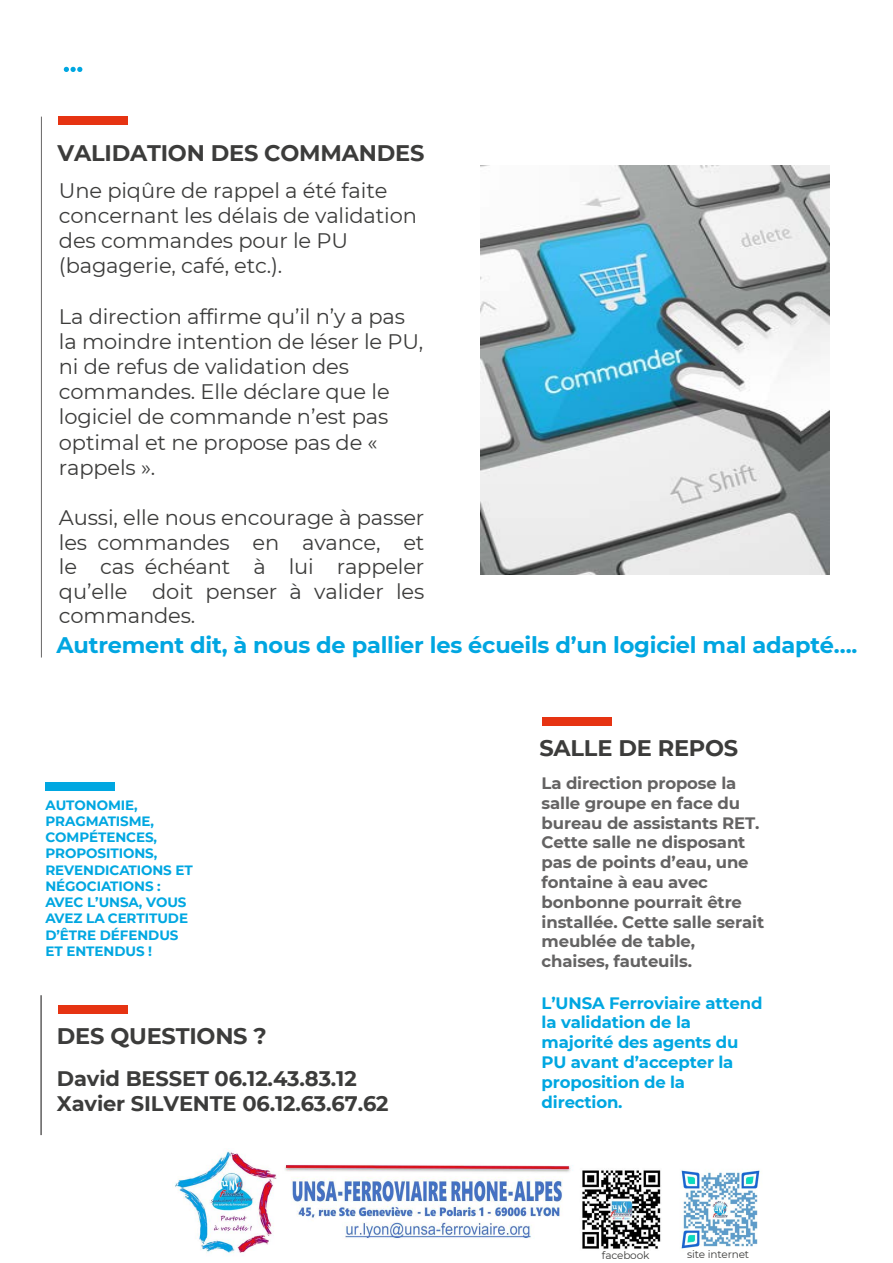
<style>
.page{position:relative;width:893px;height:1263px;background:#fff}
.page>*{position:absolute;margin:0;border:0;box-sizing:border-box;transform-origin:0 0}
.t1{font:700 22.5px "Montserrat";letter-spacing:-.01em;color:#00a6e1}
.t2{font:700 22.5px "Montserrat";letter-spacing:-.01em;color:#3c3c3b}
.t3{font:21px/25.2px "Montserrat";letter-spacing:-.005em;color:#3c3c3b}
.t4{font:700 21px/25.2px "Montserrat";letter-spacing:-.005em;color:#3c3c3b}
.t5{font:700 16.5px/19.8px "Montserrat";letter-spacing:-.01em;color:#646363}
.t6{font:700 16.5px/19.8px "Montserrat";letter-spacing:-.01em;color:#00a7e1}
.t7{font:700 13.5px/16.2px "Montserrat";letter-spacing:-.005em;color:#00a7e1}
.t8{font:10.5px "Montserrat";letter-spacing:-.015em;color:#3c3c3b}
.s1{color:#00a6e1}
</style>
<div class="page">
<img style="left:175px;top:1150px;width:486px;height:106px">
<img style="left:481px;top:166px;width:348px;height:409px">
<svg style="left:64px;top:67px;width:18px;height:5px"></svg>
<div style="left:58px;top:1005px;width:70px;height:9px;background:#e63312"></div>
<hr style="left:41px;top:995px;width:1px;height:140px;background:#646363">
<div style="left:58px;top:117px;width:70px;height:8px;background:#e63312"></div>
<hr style="left:41px;top:117px;width:1px;height:540px;background:#646363">
<div style="left:542px;top:717px;width:70px;height:9px;background:#e63312"></div>
<div style="left:45px;top:782px;width:70px;height:9px;background:#00a7e1"></div>
<img style="left:681px;top:1170px;width:79px;height:79px">
<p class="t2" style="left:58px;top:137px;width:368px">VALIDATION DES COMMANDES</p>
<p class="t3" style="left:59px;top:177px;width:360px">Une piqûre de rappel a été faite concernant les délais de validation des commandes pour le PU (bagagerie, café, etc.).</p>
<p class="t3" style="left:59px;top:303px;width:366px">La direction affirme qu’il n’y a pas la moindre intention de léser le PU, ni de refus de validation des commandes. Elle déclare que le logiciel de commande n’est pas optimal et ne propose pas de « rappels ».</p>
<p class="t3" style="left:59px;top:505px;width:367px;line-height:24.5px;text-align:justify">Aussi, elle nous encourage à passer les commandes en avance, et le cas échéant à lui rappeler qu’elle doit penser à valider les commandes.</p>
<p class="t1" style="left:57px;top:628px;width:802px">Autrement dit, à nous de pallier les écueils d’un logiciel mal adapté….</p>
<p class="t7" style="left:45px;top:796px;width:149px">AUTONOMIE,<br>PRAGMATISME,<br>COMPÉTENCES,<br>PROPOSITIONS,<br>REVENDICAT<span class="s1">IONS ET<br>NÉ</span>GOCIATIONS :<br>AVEC L’UNSA, VOUS<br>AVEZ LA CERTITUDE<br>D’ÊTRE DÉFENDUS<br>ET ENTENDUS !</p>
<p class="t2" style="left:57px;top:1020px;width:211px">DES QUESTIONS ?</p>
<p class="t4" style="left:57px;top:1065px;width:333px">David BESSET 06.12.43.83.12<br>Xavier SILVENTE 06.12.63.67.62</p>
<p class="t2" style="left:539px;top:731px;width:200px">SALLE DE REPOS</p>
<p class="t5" style="left:542px;top:772px;width:224px">La direction propose la salle groupe en face du bureau de assistants RET.<br>Cette salle ne disposant pas de points d’eau, une fontaine à eau avec bonbonne pourrait être installée. Cette salle serait meublée de table, chaises, fauteuils.</p>
<p class="t6" style="left:542px;top:992px;width:222px">L’UNSA Ferroviaire attend la validation de la majorité des agents du<br>PU avant d’accepter la proposition de la direction.</p>
<p class="t8" style="left:602px;top:1248px;width:49px">facebook</p>
<p class="t8" style="left:687px;top:1246px;width:63px">site internet</p>
</div>
